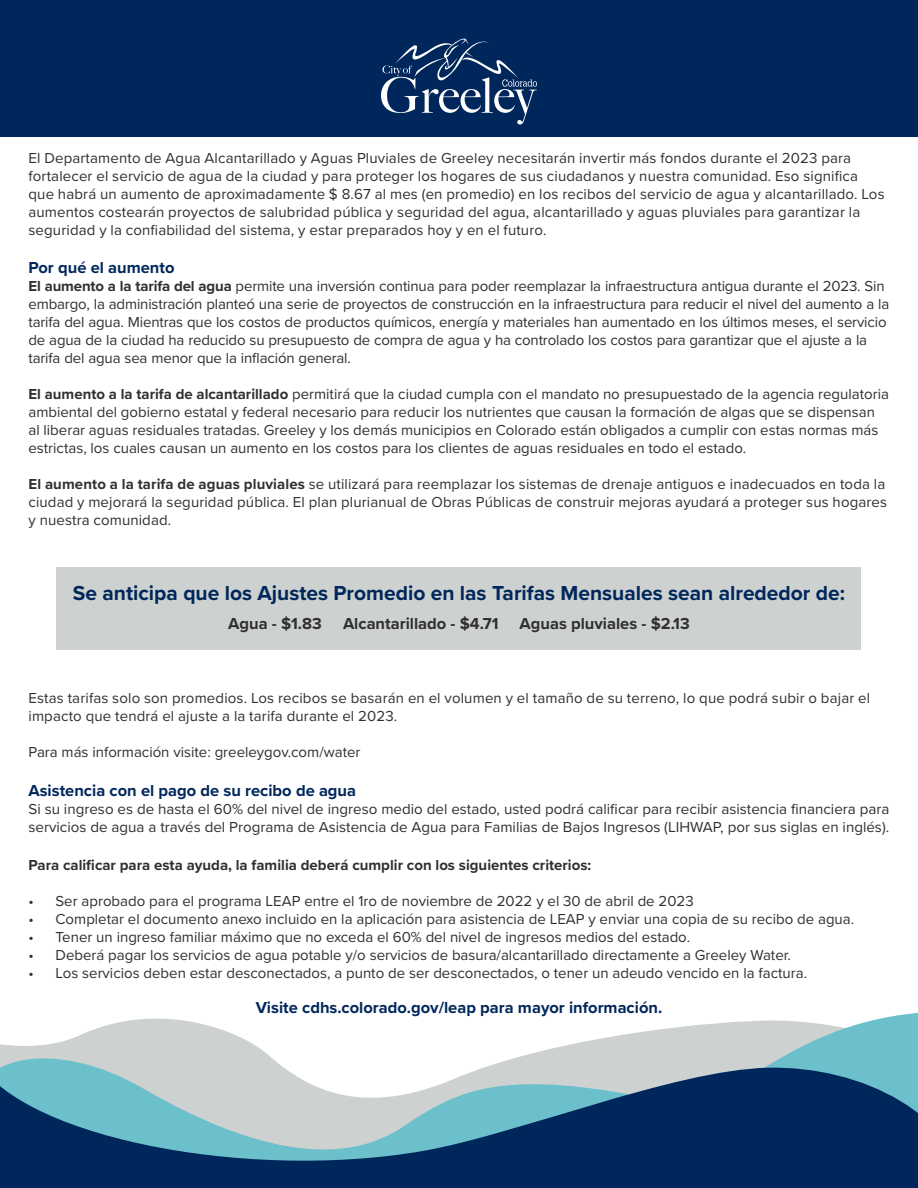
<style>
.page{position:relative;width:918px;height:1188px;background:#fff}
.page>*{position:absolute;margin:0;border:0;box-sizing:border-box;transform-origin:0 0}
.t1{font:700 21px "Proxima Nova";color:#00275b}
.t2{font:700 16.5px "Proxima Nova";color:#00275b}
.t3{font:700 16.5px "Proxima Nova";color:#312f30}
.t4{font:15px/18px "Proxima Nova";color:#312f30}
.t5{font:700 15px "Proxima Nova";color:#312f30}
.s1{font-weight:700}
</style>
<div class="page">
<div style="left:57px;top:568px;width:804px;height:82px;background:#cdd1d0"></div>
<div style="left:0;top:0;width:918px;height:136px;background:#00275b"></div>
<svg style="left:381px;top:39px;width:156px;height:85px"></svg>
<svg style="left:0;top:1013px;width:918px;height:41px"></svg>
<svg style="left:0;top:1054px;width:918px;height:134px;background:#527996"></svg>
<p class="t4" style="left:28px;top:148px;width:858px">El Departamento de Agua Alcantarillado y Aguas Pluviales de Greeley necesitarán invertir más fondos durante el 2023 para fortalecer el servicio de agua de la ciudad y para proteger los hogares de sus ciudadanos y nuestra comunidad. Eso significa que habrá un aumento de aproximadamente $ 8.67 al mes (en promedio) en los recibos del servicio de agua y alcantarillado. Los aumentos costearán proyectos de salubridad pública y seguridad del agua, alcantarillado y aguas pluviales para garantizar la seguridad y la confiabilidad del sistema, y estar preparados hoy y en el futuro.</p>
<p class="t2" style="left:28px;top:255px;width:148px">Por qué el aumento</p>
<p class="t4" style="left:28px;top:276px;width:862px"><span class="s1">El aumento a la tarifa del agua</span> permite una inversión continua para poder reemplazar la infraestructura antigua durante el 2023. Sin embargo, la administración planteó una serie de proyectos de construcción en la infraestructura para reducir el nivel del aumento a la tarifa del agua. Mientras que los costos de productos químicos, energía y materiales han aumentado en los últimos meses, el servicio de agua de la ciudad ha reducido su presupuesto de compra de agua y ha controlado los costos para garantizar que el ajuste a la tarifa del agua sea menor que la inflación general.</p>
<p class="t4" style="left:28px;top:384px;width:862px"><span class="s1">El aumento a la tarifa de alcantarillado</span> permitirá que la ciudad cumpla con el mandato no presupuestado de la agencia regulatoria ambiental del gobierno estatal y federal necesario para reducir los nutrientes que causan la formación de algas que se dispensan al liberar aguas residuales tratadas. Greeley y los demás municipios en Colorado están obligados a cumplir con estas normas más estrictas, los cuales causan un aumento en los costos para los clientes de aguas residuales en todo el estado.</p>
<p class="t4" style="left:28px;top:474px;width:860px"><span class="s1">El aumento a la tarifa de aguas pluviales</span> se utilizará para reemplazar los sistemas de drenaje antiguos e inadecuados en toda la ciudad y mejorará la seguridad pública. El plan plurianual de Obras Públicas de construir mejoras ayudará a proteger sus hogares y nuestra comunidad.</p>
<h1 class="t1" style="left:73px;top:577px;width:774px">Se anticipa que los Ajustes Promedio en las Tarifas Mensuales sean alrededor de:</h1>
<p class="t3" style="left:228px;top:611px;width:95px">Agua - $1.83</p>
<p class="t3" style="left:343px;top:611px;width:157px">Alcantarillado - $4.71</p>
<p class="t3" style="left:520px;top:611px;width:172px">Aguas pluviales - $2.13</p>
<p class="t4" style="left:28px;top:688px;width:843px">Estas tarifas solo son promedios. Los recibos se basarán en el volumen y el tamaño de su terreno, lo que podrá subir o bajar el impacto que tendrá el ajuste a la tarifa durante el 2023.</p>
<p class="t4" style="left:28px;top:742px;width:333px">Para más información visite: greeleygov.com/water</p>
<p class="t2" style="left:28px;top:779px;width:329px">Asistencia con el pago de su recibo de agua</p>
<p class="t4" style="left:28px;top:800px;width:862px">Si su ingreso es de hasta el 60% del nivel de ingreso medio del estado, usted podrá calificar para recibir asistencia financiera para servicios de agua a través del Programa de Asistencia de Agua para Familias de Bajos Ingresos (LIHWAP, por sus siglas en inglés).</p>
<p class="t5" style="left:28px;top:854px;width:564px">Para calificar para esta ayuda, la familia deberá cumplir con los siguientes criterios:</p>
<p class="t4" style="left:28px;top:891px;width:667px">• Ser aprobado para el programa LEAP entre el 1ro de noviembre de 2022 y el 30 de abril de 2023</p>
<p class="t4" style="left:28px;top:909px;width:827px">• Completar el documento anexo incluido en la aplicación para asistencia de LEAP y enviar una copia de su recibo de agua.</p>
<p class="t4" style="left:28px;top:927px;width:663px">• Tener un ingreso familiar máximo que no exceda el 60% del nivel de ingresos medios del estado.</p>
<p class="t4" style="left:28px;top:945px;width:764px">• Deberá pagar los servicios de agua potable y/o servicios de basura/alcantarillado directamente a Greeley Water.</p>
<p class="t4" style="left:28px;top:963px;width:780px">• Los servicios deben estar desconectados, a punto de ser desconectados, o tener un adeudo vencido en la factura.</p>
<p class="t2" style="left:256px;top:995px;width:408px">Visite cdhs.colorado.gov/leap para mayor información.</p>
</div>
